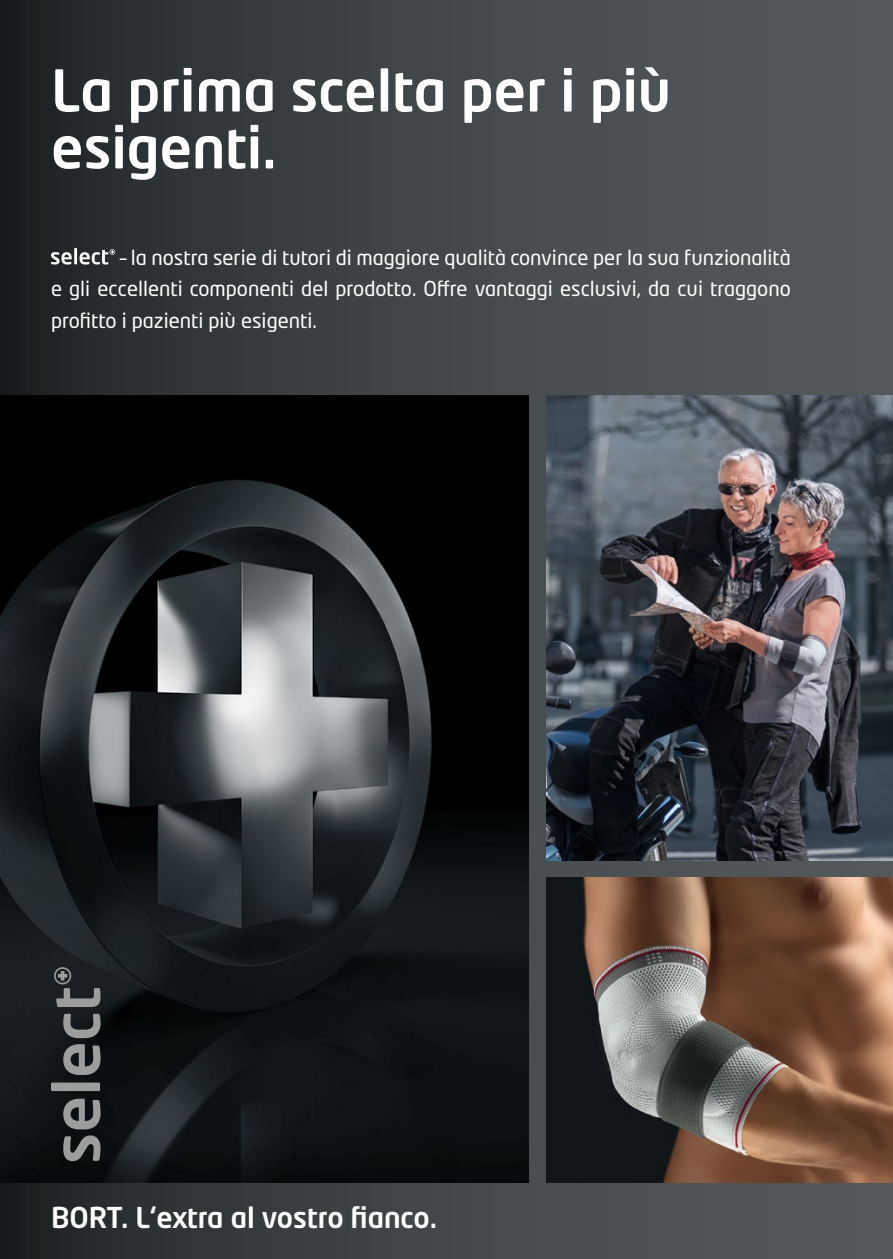
<style>
.page{position:relative;width:893px;height:1259px;background:#fff}
.page>*{position:absolute;margin:0;border:0;box-sizing:border-box;transform-origin:0 0}
.t1{font:500 57px/57px "Neo Tech Pro";color:#fff}
.t2{font:500 28.5px "Neo Tech Pro";color:#fff}
.t3{font:20.4px/31.8px "Neo Tech Std";color:#fff;text-align:justify}
</style>
<div class="page">
<div style="left:0;top:0;width:893px;height:1259px;background:linear-gradient(to right,#22282a,#5b6062)"></div>
<svg style="left:51px;top:252px;width:21px;height:12px"></svg>
<hr style="left:74px;top:248px;width:3px;height:16px;background:#fff">
<svg style="left:80px;top:249px;width:35px;height:15px"></svg>
<img style="left:546px;top:395px;width:347px;height:466px">
<img style="left:546px;top:878px;width:347px;height:304px">
<img style="left:0;top:395px;width:529px;height:787px">
<svg style="left:63px;top:1135px;width:38px;height:26px"></svg>
<svg style="left:63px;top:1098px;width:38px;height:31px"></svg>
<div style="left:51px;top:1082px;width:49px;height:9px;background:#9c9d9d"></div>
<svg style="left:63px;top:1044px;width:38px;height:31px"></svg>
<svg style="left:63px;top:1013px;width:38px;height:25px"></svg>
<svg style="left:54px;top:967px;width:47px;height:40px;background:#45494c"></svg>
<h1 class="t1" style="left:51px;top:61px;width:621px">La prima scelta per i più esigenti.</h1>
<p class="t3" style="left:51px;top:241px;width:741px;text-indent:69px">– la nostra serie di tutori di maggiore qualità convince per la sua funzionalità e gli eccellenti componenti del prodotto. Offre vantaggi esclusivi, da cui traggono profitto i pazienti più esigenti.</p>
<h2 class="t2" style="left:51px;top:1199px;width:388px">Bort. L‘extra al vostro fianco.</h2>
</div>
